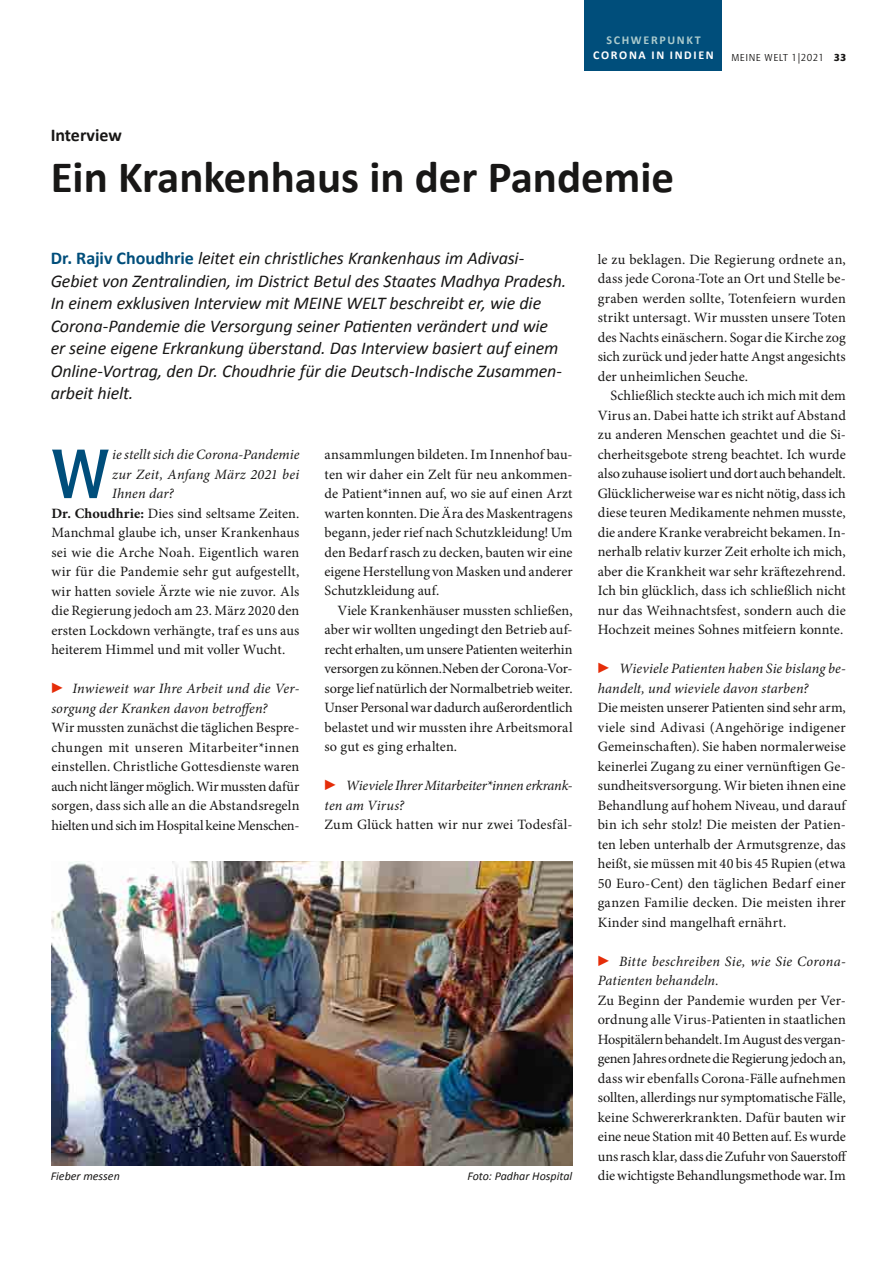
<style>
.page{position:relative;width:893px;height:1263px;background:#fff}
.page>*{position:absolute;margin:0;border:0;box-sizing:border-box;transform-origin:0 0}
.t1{font:500 72.75px "Quay Sans ITC";color:#004e7b}
.t2{font:700 45px "Calibri";color:#181716}
.t3{font:italic 18px/22.5px "Calibri";letter-spacing:-.005em;color:#181716}
.t4{font:700 18px "Calibri";color:#181716}
.t5{font:14.25px/19.5px "Minion Pro";letter-spacing:.005em;color:#181716;text-align:justify}
.t6{font:italic 14.25px/19.5px "Minion Pro";letter-spacing:.005em;color:#181716}
.t7{font:italic 14.25px/19.5px "Minion Pro";letter-spacing:-.015em;color:#181716}
.t8{font:italic 12px "Calibri";color:#181716}
.t9{font:700 12px "Calibri";letter-spacing:.14em;color:#fff}
.t10{font:700 12px "Calibri";letter-spacing:.14em;color:#accbcd}
.t11{font:10.5px "Quay Sans ITC";letter-spacing:.05em;color:#181716}
.s1{font-weight:900}
.s2{font-weight:700;font-style:normal;color:#004e7b}
.s3{font-weight:700}
.s4{font-family:"Mathematical Pi Six";font-style:normal;color:#e52d09}
</style>
<div class="page">
<div style="left:585px;top:0;width:137px;height:71px;background:#004e7b"></div>
<img style="left:51px;top:861px;width:521px;height:304px">
<p class="t10" style="left:606px;top:33px;width:96px">SCHWERPUNKT</p>
<p class="t9" style="left:593px;top:48px;width:122px">CORONA IN INDIEN</p>
<p class="t11" style="left:731px;top:52px;width:116px">MEINE WELT 1|2021 <span class="s1">33</span></p>
<p class="t4" style="left:51px;top:124px;width:73px">Interview</p>
<h2 class="t2" style="left:51px;top:148px;width:625px">Ein Krankenhaus in der Pandemie</h2>
<p class="t3" style="left:51px;top:246px;width:517px"><span class="s2">Dr. Rajiv Choudhrie</span> leitet ein christliches Krankenhaus im Adivasi-Gebiet von Zentralindien, im District Betul des Staates Madhya Pradesh.<br>In einem exklusiven Interview mit MEINE WELT beschreibt er, wie die Corona-Pandemie die Versorgung seiner Patienten verändert und wie er seine eigene Erkrankung überstand. Das Interview basiert auf einem Online-Vortrag, den Dr. Choudhrie für die Deutsch-Indische Zusammen&shy;arbeit hielt.</p>
<h1 class="t1" style="left:51px;top:431px;width:59px">W</h1>
<p class="t6" style="left:112px;top:445px;width:189px">ie stellt sich die Corona-Pandemie</p>
<p class="t6" style="left:112px;top:464px;width:189px">zur Zeit, Anfang März 2021 bei</p>
<p class="t6" style="left:112px;top:484px;width:63px">Ihnen dar?</p>
<p class="t5" style="left:51px;top:503px;width:250px"><span class="s3">Dr. Choudhrie:</span> Dies sind seltsame Zeiten.</p>
<p class="t5" style="left:51px;top:523px;width:250px">Manchmal glaube ich, unser Krankenhaus</p>
<p class="t5" style="left:51px;top:542px;width:249px">sei wie die Arche Noah. Eigentlich waren</p>
<p class="t5" style="left:51px;top:562px;width:249px">wir für die Pandemie sehr gut aufgestellt,</p>
<p class="t5" style="left:51px;top:581px;width:250px">wir hatten soviele Ärzte wie nie zuvor. Als</p>
<p class="t5" style="left:51px;top:601px;width:249px">die Regierung jedoch am 23. März 2020 den</p>
<p class="t5" style="left:51px;top:620px;width:250px">ersten Lockdown verhängte, traf es uns aus</p>
<p class="t5" style="left:51px;top:640px;width:235px">heiterem Himmel und mit voller Wucht.</p>
<p class="t6" style="left:51px;top:679px;width:250px"><span class="s4">C</span> Inwieweit war Ihre Arbeit und die Ver&shy;sorgung der Kranken davon betroffen?</p>
<p class="t5" style="left:51px;top:718px;width:250px">Wir mussten zunächst die täglichen Bespre&shy;chungen mit unseren Mitarbeiter*innen einstellen. Christliche Gottesdienste waren auch nicht länger möglich. Wir mussten dafür sorgen, dass sich alle an die Abstandsregeln hielten und sich im Hospital keine Menschen-</p>
<p class="t5" style="left:325px;top:445px;width:250px">ansammlungen bildeten. Im Innenhof bau&shy;ten wir daher ein Zelt für neu ankommen&shy;de Patient*innen auf, wo sie auf einen Arzt warten konnten. Die Ära des Maskentragens begann, jeder rief nach Schutzkleidung! Um den Bedarf rasch zu decken, bauten wir eine eigene Herstellung von Masken und anderer Schutzkleidung auf.</p>
<p class="t5" style="left:325px;top:601px;width:250px;text-indent:13px">Viele Krankenhäuser mussten schließen, aber wir wollten ungedingt den Betrieb auf&shy;recht erhalten, um unsere Patienten weiterhin versorgen zu können.Neben der Corona-Vor&shy;sorge lief natürlich der Normalbetrieb weiter.<br>Unser Personal war dadurch außerordentlich belastet und wir mussten ihre Arbeitsmoral so gut es ging erhalten.</p>
<p class="t7" style="left:325px;top:776px;width:250px"><span class="s4">C</span> Wieviele Ihrer Mitarbeiter*innen erkrank&shy;ten am Virus?</p>
<p class="t5" style="left:325px;top:815px;width:250px">Zum Glück hatten wir nur zwei Todesfäl-</p>
<p class="t8" style="left:51px;top:1168px;width:71px">Fieber messen</p>
<p class="t8" style="left:467px;top:1168px;width:106px">Foto: Padhar Hospital</p>
<p class="t5" style="left:598px;top:250px;width:250px">le zu beklagen. Die Regierung ordnete an, dass jede Corona-Tote an Ort und Stelle be&shy;graben werden sollte, Totenfeiern wurden strikt untersagt. Wir mussten unsere Toten des Nachts einäschern. Sogar die Kirche zog sich zurück und jeder hatte Angst angesichts der unheimlichen Seuche.</p>
<p class="t5" style="left:598px;top:386px;width:250px;text-indent:13px">Schließlich steckte auch ich mich mit dem Virus an. Dabei hatte ich strikt auf Abstand zu anderen Menschen geachtet und die Si&shy;cherheitsgebote streng beachtet. Ich wurde also zuhause isoliert und dort auch behandelt.<br>Glücklicherweise war es nicht nötig, dass ich diese teuren Medikamente nehmen musste, die andere Kranke verabreicht bekamen. In&shy;nerhalb relativ kurzer Zeit erholte ich mich, aber die Krankheit war sehr kräftezehrend.<br>Ich bin glücklich, dass ich schließlich nicht nur das Weihnachtsfest, sondern auch die Hochzeit meines Sohnes mitfeiern konnte.</p>
<p class="t6" style="left:598px;top:659px;width:250px"><span class="s4">C</span> Wieviele Patienten haben Sie bislang be&shy;handelt, und wieviele davon starben?</p>
<p class="t5" style="left:598px;top:698px;width:250px">Die meisten unserer Patienten sind sehr arm, viele sind Adivasi (Angehörige indigener Gemeinschaften). Sie haben normalerweise keinerlei Zugang zu einer vernünftigen Ge&shy;sundheitsversorgung. Wir bieten ihnen eine Behandlung auf hohem Niveau, und darauf bin ich sehr stolz! Die meisten der Patien&shy;ten leben unterhalb der Armutsgrenze, das heißt, sie müssen mit 40 bis 45 Rupien (etwa 50 Euro-Cent) den täglichen Bedarf einer ganzen Familie decken. Die meisten ihrer Kinder sind mangelhaft ernährt.</p>
<p class="t6" style="left:598px;top:951px;width:250px"><span class="s4">C</span> Bitte beschreiben Sie, wie Sie Corona-<br>Patienten behandeln.</p>
<p class="t5" style="left:598px;top:990px;width:251px">Zu Beginn der Pandemie wurden per Ver&shy;ordnung alle Virus-Patienten in staatlichen Hospitälern behandelt. Im August des vergan&shy;genen Jahres ordnete die Regierung jedoch an, dass wir ebenfalls Corona-Fälle aufnehmen sollten, allerdings nur symptomatische Fälle, keine Schwererkrankten. Dafür bauten wir eine neue Station mit 40 Betten auf. Es wurde uns rasch klar, dass die Zufuhr von Sauerstoff die wichtigste Behandlungsmethode war. Im</p>
</div>
